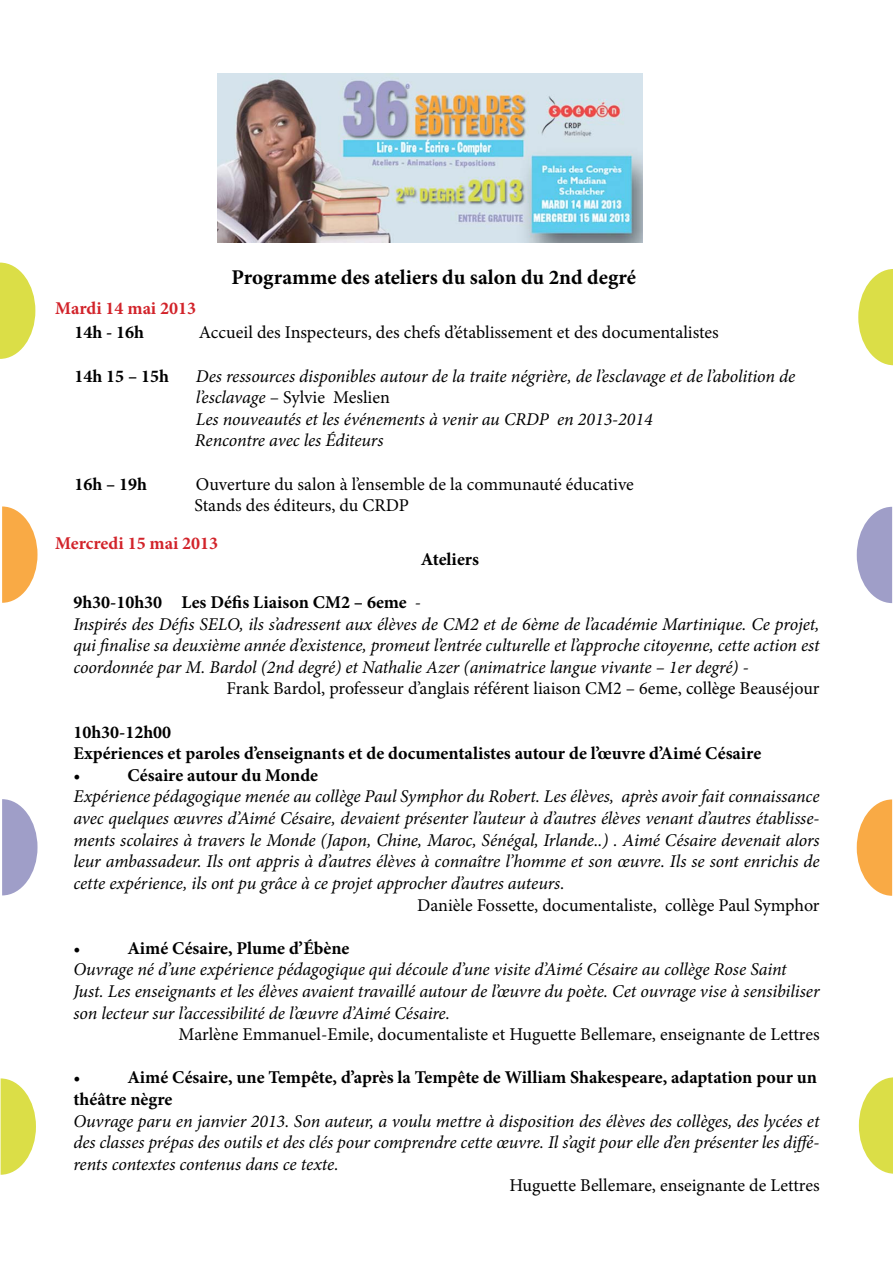
<style>
.page{position:relative;width:893px;height:1263px;background:#fff}
.page>*{position:absolute;margin:0;border:0;box-sizing:border-box;transform-origin:0 0}
.t1{font:700 21px "Minion Pro";color:#000}
.t2{font:italic 18px/21.6px "Minion Pro";letter-spacing:-.005em;color:#000}
.t3{font:18px/21.6px "Minion Pro";color:#000}
.t4{font:700 18px/21.6px "Minion Pro";color:#000}
.t5{font:700 18px "Minion Pro";color:#d2232a}
.s1{font-style:normal}
.s2{font-weight:700;font-style:normal}
</style>
<div class="page">
<svg style="left:859px;top:1077px;width:34px;height:97px"></svg>
<svg style="left:857px;top:799px;width:35px;height:97px"></svg>
<svg style="left:857px;top:507px;width:35px;height:96px"></svg>
<svg style="left:858px;top:269px;width:35px;height:96px"></svg>
<img style="left:218px;top:73px;width:425px;height:170px">
<svg style="left:0;top:263px;width:35px;height:96px"></svg>
<svg style="left:2px;top:506px;width:36px;height:97px"></svg>
<svg style="left:2px;top:799px;width:36px;height:96px"></svg>
<svg style="left:1px;top:1078px;width:35px;height:97px"></svg>
<p class="t5" style="left:55px;top:295px;width:142px">Mardi 14 mai 2013</p>
<p class="t1" style="left:231px;top:263px;width:406px">Programme des ateliers du salon du 2nd degré</p>
<p class="t4" style="left:74px;top:322px;width:71px">14h - 16h</p>
<p class="t3" style="left:199px;top:322px;width:521px">Accueil des Inspecteurs, des chefs d’établissement et des documentalistes</p>
<p class="t4" style="left:74px;top:365px;width:96px">14h 15 – 15h</p>
<p class="t2" style="left:195px;top:365px;width:602px">Des ressources disponibles autour de la traite négrière, de l’esclavage et de l’abolition de l’esclavage <span class="s1">– Sylvie Meslien<br></span>Les nouveautés et les événements à venir au CRDP en 2013-2014<br>Rencontre avec les Éditeurs</p>
<p class="t4" style="left:74px;top:473px;width:74px">16h – 19h</p>
<p class="t3" style="left:194px;top:473px;width:441px">Ouverture du salon à l’ensemble de la communauté éducative<br>Stands des éditeurs, du CRDP</p>
<p class="t4" style="left:421px;top:548px;width:60px">Ateliers</p>
<p class="t2" style="left:73px;top:591px;width:748px"><span class="s2">9h30-10h30 Les Défis Liaison CM2 – 6eme</span> <span class="s1">-<br></span>Inspirés des Défis SELO, ils s’adressent aux élèves de CM2 et de 6ème de l’académie Martinique. Ce projet, qui finalise sa deuxième année d’existence, promeut l’entrée culturelle et l’approche citoyenne, cette action est coordonnée par M. Bardol (2nd degré) et Nathalie Azer (animatrice langue vivante – 1er degré) -</p>
<p class="t3" style="left:227px;top:678px;width:594px">Frank Bardol, professeur d’anglais référent liaison CM2 – 6eme, collège Beauséjour</p>
<p class="t4" style="left:73px;top:721px;width:689px">10h30-12h00<br>Expériences et paroles d’enseignants et de documentalistes autour de l’œuvre d’Aimé Césaire</p>
<p class="t3" style="left:73px;top:764px;width:9px">•</p>
<p class="t4" style="left:127px;top:764px;width:192px">Césaire autour du Monde</p>
<p class="t2" style="left:73px;top:786px;width:748px;text-align:justify">Expérience pédagogique menée au collège Paul Symphor du Robert. Les élèves, après avoir fait connaissance avec quelques œuvres d’Aimé Césaire, devaient présenter l’auteur à d’autres élèves venant d’autres établisse&shy;ments scolaires à travers le Monde (Japon, Chine, Maroc, Sénégal, Irlande..) . Aimé Césaire devenait alors leur ambassadeur. Ils ont appris à d’autres élèves à connaître l’homme et son œuvre. Ils se sont enrichis de cette expérience, ils ont pu grâce à ce projet approcher d’autres auteurs.</p>
<p class="t3" style="left:417px;top:894px;width:404px">Danièle Fossette, documentaliste, collège Paul Symphor</p>
<p class="t3" style="left:73px;top:937px;width:9px">•</p>
<p class="t4" style="left:127px;top:937px;width:224px">Aimé Césaire, Plume d’Ébène</p>
<p class="t2" style="left:73px;top:959px;width:748px">Ouvrage né d’une expérience pédagogique qui découle d’une visite d’Aimé Césaire au collège Rose Saint<br>Just. Les enseignants et les élèves avaient travaillé autour de l’œuvre du poète. Cet ouvrage vise à sensibiliser son lecteur sur l’accessibilité de l’œuvre d’Aimé Césaire.</p>
<p class="t3" style="left:179px;top:1024px;width:642px">Marlène Emmanuel-Emile, documentaliste et Huguette Bellemare, enseignante de Lettres</p>
<p class="t3" style="left:73px;top:1067px;width:9px">•</p>
<p class="t5" style="left:55px;top:530px;width:165px">Mercredi 15 mai 2013</p>
<p class="t4" style="left:73px;top:1066px;width:745px;text-indent:54px">Aimé Césaire, une Tempête, d’après la Tempête de William Shakespeare, adaptation pour un théâtre nègre</p>
<p class="t2" style="left:73px;top:1110px;width:748px;text-align:justify">Ouvrage paru en janvier 2013. Son auteur, a voulu mettre à disposition des élèves des collèges, des lycées et des classes prépas des outils et des clés pour comprendre cette œuvre. Il s’agit pour elle d’en présenter les diffé&shy;rents contextes contenus dans ce texte.</p>
<p class="t3" style="left:509px;top:1175px;width:312px">Huguette Bellemare, enseignante de Lettres</p>
</div>
